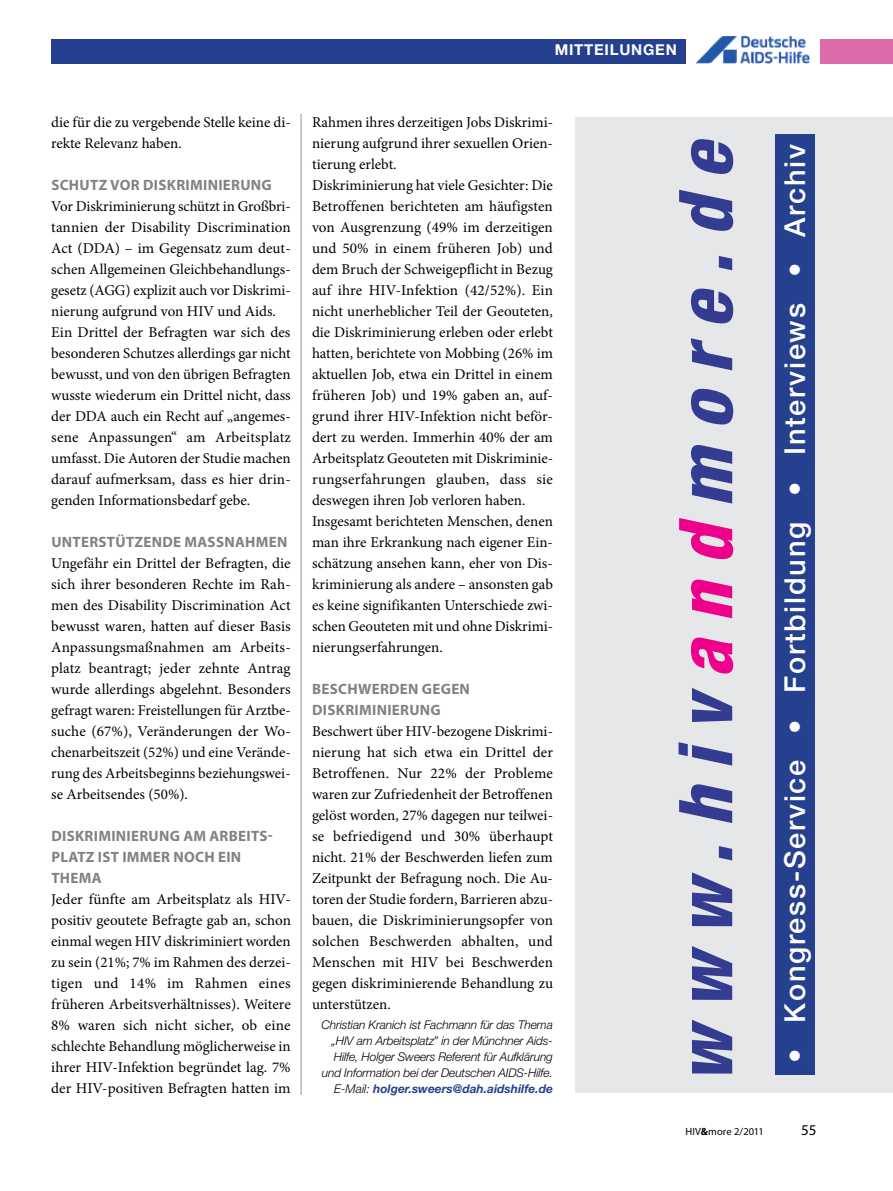
<style>
.page{position:relative;width:893px;height:1191px;background:#fff}
.page>*{position:absolute;margin:0;border:0;box-sizing:border-box;transform-origin:0 0}
.t1{font:italic 800 condensed 74.4px "Helvetica Neue";color:#343c92}
.t2{font:500 28.95px "Helvetica Neue";letter-spacing:.06em;color:#fff}
.t3{font:15px/21px "Minion Pro";color:#000}
.t4{font:700 15px/21px "Myriad Pro";letter-spacing:.02em;color:#808285}
.t5{font:700 15px "Helvetica Neue";letter-spacing:.05em;color:#fff}
.t6{font:15px "Myriad Pro";color:#000}
.t7{font:italic 300 12px/15.9px "Helvetica Neue";letter-spacing:-.015em;color:#000;text-align:right}
.t8{font:10.5px "Myriad Pro";letter-spacing:.01em;color:#000}
.s1{font-weight:700;color:#25408f}
.s2{color:#ec008c}
.s3{font-weight:700}
</style>
<div class="page">
<div style="left:821px;top:39px;width:72px;height:25px;background:#de6ba9"></div>
<div style="left:51px;top:39px;width:634px;height:25px;background:#25408f"></div>
<img style="left:695px;top:36px;width:115px;height:28px">
<div style="left:576px;top:117px;width:317px;height:976px;background:#e6e7e8"></div>
<div style="left:775px;top:134px;width:39px;height:940px;background:#25408f"></div>
<hr style="left:301px;top:114px;width:1px;height:980px;background:#939598">
<p class="t5" style="left:555px;top:40px;width:124px">MITTEILUNGEN</p>
<p class="t3" style="left:51px;top:112px;width:241px">die für die zu vergebende Stelle keine di&shy;rekte Relevanz haben.</p>
<p class="t4" style="left:51px;top:174px;width:222px">SCHUTZ VOR DISKRIMINI ERUNG</p>
<p class="t3" style="left:51px;top:196px;width:241px">Vor Diskriminierung schützt in Großbri&shy;tannien der Disability Discrimination Act (DDA) – im Gegensatz zum deut&shy;schen Allgemeinen Gleichbehandlungs&shy;gesetz (AGG) explizit auch vor Diskrimi&shy;nierung aufgrund von HIV und Aids.<br>Ein Drittel der Befragten war sich des besonderen Schutzes allerdings gar nicht bewusst, und von den übrigen Befragten wusste wiederum ein Drittel nicht, dass der DDA auch ein Recht auf „angemes&shy;sene Anpassungen“ am Arbeitsplatz umfasst. Die Autoren der Studie machen darauf aufmerksam, dass es hier drin&shy;genden Informationsbedarf gebe.</p>
<p class="t4" style="left:51px;top:531px;width:166px">UNTERSTÜTZENDE MASSN</p>
<p class="t4" style="left:235px;top:531px;width:52px">AHMEN</p>
<p class="t3" style="left:51px;top:553px;width:241px;text-align:justify">Ungefähr ein Drittel der Befragten, die sich ihrer besonderen Rechte im Rah&shy;men des Disability Discrimination Act bewusst waren, hatten auf dieser Basis Anpassungsmaßnahmen am Arbeits&shy;platz beantragt; jeder zehnte Antrag wurde allerdings abgelehnt. Besonders gefragt waren: Freistellungen für Arztbe&shy;suche (67%), Veränderungen der Wo&shy;chenarbeitszeit (52%) und eine Verände&shy;rung des Arbeitsbeginns beziehungswei&shy;se Arbeitsendes (50%).</p>
<p class="t4" style="left:51px;top:825px;width:223px">DISKRIMINI ERUNG AM ARBEITS-<br>PLATZ IST IMMER NOCH EIN<br>TH EMA</p>
<p class="t3" style="left:51px;top:889px;width:241px;text-align:justify">Jeder fünfte am Arbeitsplatz als HIV&shy;positiv geoutete Befragte gab an, schon einmal wegen HIV diskriminiert worden zu sein (21%; 7% im Rahmen des derzei&shy;tigen und 14% im Rahmen eines früheren Arbeitsverhältnisses). Weitere 8% waren sich nicht sicher, ob eine schlechte Behandlung möglicherweise in ihrer HIV-Infektion begründet lag. 7% der HIV-positiven Befragten hatten im</p>
<p class="t3" style="left:312px;top:112px;width:243px">Rahmen ihres derzeitigen Jobs Diskrimi&shy;nierung aufgrund ihrer sexuellen Orien&shy;tierung erlebt.<br>Diskriminierung hat viele Gesichter: Die Betroffenen berichteten am häufigsten von Ausgrenzung (49% im derzeitigen und 50% in einem früheren Job) und dem Bruch der Schweigepflicht in Bezug auf ihre HIV-Infektion (42/52%). Ein nicht unerheblicher Teil der Geouteten, die Diskriminierung erleben oder erlebt hatten, berichtete von Mobbing (26% im aktuellen Job, etwa ein Drittel in einem früheren Job) und 19% gaben an, auf&shy;grund ihrer HIV-Infektion nicht beför&shy;dert zu werden. Immerhin 40% der am Arbeitsplatz Geouteten mit Diskriminie&shy;rungserfahrungen glauben, dass sie deswegen ihren Job verloren haben.<br>Insgesamt berichteten Menschen, denen man ihre Erkrankung nach eigener Ein&shy;schätzung ansehen kann, eher von Dis&shy;kriminierung als andere – ansonsten gab es keine signifikanten Unterschiede zwi&shy;schen Geouteten mit und ohne Diskrimi&shy;nierungserfahrungen.</p>
<p class="t4" style="left:312px;top:678px;width:157px">BESCHWERDEN GEGEN<br>DISKRIMINIERUNG</p>
<p class="t3" style="left:312px;top:721px;width:243px;text-align:justify">Beschwert über HIV-bezogene Diskrimi&shy;nierung hat sich etwa ein Drittel der Betroffenen. Nur 22% der Probleme waren zur Zufriedenheit der Betroffenen gelöst worden, 27% dagegen nur teilwei&shy;se befriedigend und 30% überhaupt nicht. 21% der Beschwerden liefen zum Zeitpunkt der Befragung noch. Die Au&shy;toren der Studie fordern, Barrieren abzu&shy;bauen, die Diskriminierungsopfer von solchen Beschwerden abhalten, und Menschen mit HIV bei Beschwerden gegen diskriminierende Behandlung zu unterstützen.</p>
<p class="t7" style="left:322px;top:1017px;width:233px">Christian Kranich ist Fachmann für das Thema „HIV am Arbeitsplatz” in der Münchner Aids-Hilfe, Holger Sweers Referent für Aufklärung und Information bei der Deutschen AIDS-Hilfe.<br>E-Mail: <span class="s1">holger.sweers@dah.aidshilfe.de</span></p>
<h1 class="t1" style="left:660px;top:1082px;width:947px;rotate:-90deg">www.hiv<span class="s2">and</span>more.de</h1>
<h2 class="t2" style="left:777px;top:1063px;width:920px;rotate:-90deg">• Kongress-Service • Fortbildung • Interviews • Archiv</h2>
<p class="t8" style="left:685px;top:1125px;width:80px">HIV<span class="s3">&amp;</span>more 2/2011</p>
<p class="t6" style="left:801px;top:1121px;width:17px">55</p>
</div>
